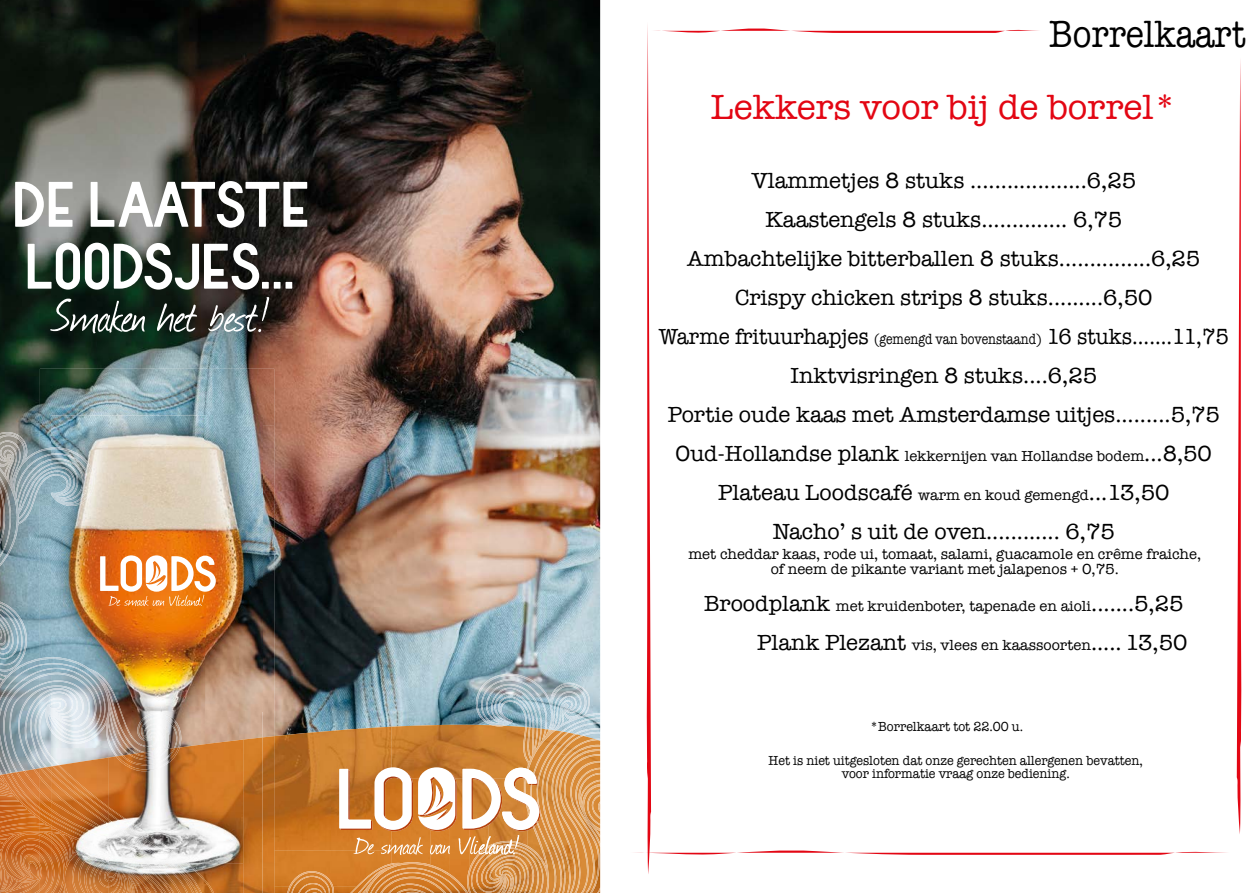
<style>
.page{position:relative;width:1259px;height:893px;background:#fff}
.page>*{position:absolute;margin:0;border:0;box-sizing:border-box;transform-origin:0 0}
.t1{font:69.15px/61.9px "Rhyder";letter-spacing:-.005em;color:#fff}
.t2{font:53.55px "Journal";letter-spacing:-.025em;color:#fff}
.t3{font:39px "American Typewriter";color:#000;scale:.88 1}
.t4{font:36px "American Typewriter";color:#e30613}
.t5{font:22.5px/39px "American Typewriter";color:#000;text-align:center}
.t6{font:15px/15px "American Typewriter";color:#000;text-align:center}
.t7{font:13.5px/13.5px "American Typewriter";color:#000;text-align:center;scale:.93 1}
.s1{font-size:15px}
.s2{font-size:22.5px}
</style>
<div class="page">
<svg style="left:635px;top:25px;width:592px;height:849px"></svg>
<svg style="left:1236px;top:60px;width:6px;height:774px"></svg>
<img style="left:0;top:0;width:600px;height:736px">
<img style="left:0;top:432px;width:40px;height:134px">
<img style="left:274px;top:727px;width:117px;height:159px">
<img style="left:391px;top:725px;width:100px;height:37px">
<img style="left:411px;top:855px;width:19px;height:7px">
<img style="left:450px;top:855px;width:18px;height:7px">
<img style="left:430px;top:855px;width:20px;height:7px">
<img style="left:391px;top:855px;width:20px;height:7px">
<img style="left:274px;top:886px;width:13px;height:7px">
<img style="left:334px;top:886px;width:16px;height:7px">
<img style="left:0;top:769px;width:39px;height:70px">
<img style="left:468px;top:855px;width:8px;height:38px">
<img style="left:40px;top:369px;width:234px;height:57px">
<img style="left:40px;top:426px;width:11px;height:22px">
<img style="left:263px;top:426px;width:11px;height:467px">
<img style="left:39px;top:448px;width:12px;height:445px">
<img style="left:40px;top:765px;width:11px;height:128px">
<img style="left:51px;top:416px;width:154px;height:332px">
<img style="left:205px;top:416px;width:58px;height:323px">
<img style="left:51px;top:447px;width:44px;height:57px">
<img style="left:60px;top:503px;width:22px;height:3px">
<img style="left:51px;top:657px;width:56px;height:83px">
<img style="left:107px;top:682px;width:19px;height:74px">
<img style="left:126px;top:713px;width:56px;height:26px">
<img style="left:109px;top:739px;width:134px;height:154px">
<img style="left:243px;top:737px;width:20px;height:156px">
<img style="left:51px;top:757px;width:58px;height:136px">
<img style="left:116px;top:747px;width:64px;height:19px">
<img style="left:69px;top:774px;width:19px;height:119px">
<img style="left:127px;top:766px;width:37px;height:5px">
<img style="left:88px;top:790px;width:18px;height:103px">
<img style="left:106px;top:805px;width:37px;height:82px">
<img style="left:143px;top:830px;width:19px;height:63px">
<img style="left:161px;top:843px;width:37px;height:50px">
<img style="left:198px;top:872px;width:16px;height:21px">
<svg style="left:100px;top:555px;width:116px;height:51px"></svg>
<img style="left:581px;top:734px;width:19px;height:1px">
<img style="left:576px;top:735px;width:24px;height:158px">
<img style="left:574px;top:733px;width:26px;height:1px">
<img style="left:569px;top:734px;width:7px;height:159px">
<img style="left:569px;top:732px;width:31px;height:1px">
<img style="left:539px;top:732px;width:30px;height:161px">
<img style="left:539px;top:780px;width:1px;height:35px">
<img style="left:539px;top:822px;width:19px;height:71px">
<img style="left:561px;top:717px;width:39px;height:15px">
<img style="left:539px;top:731px;width:24px;height:43px">
<img style="left:539px;top:826px;width:10px;height:67px">
<img style="left:539px;top:845px;width:4px;height:48px">
<img style="left:535px;top:855px;width:4px;height:38px">
<img style="left:515px;top:855px;width:20px;height:38px">
<img style="left:476px;top:855px;width:39px;height:38px">
<img style="left:473px;top:676px;width:113px;height:54px">
<img style="left:491px;top:725px;width:64px;height:44px">
<svg style="left:339px;top:762px;width:200px;height:93px"></svg>
<img style="left:350px;top:862px;width:118px;height:31px">
<img style="left:370px;top:868px;width:90px;height:25px">
<img style="left:375px;top:872px;width:77px;height:21px">
<img style="left:380px;top:877px;width:66px;height:16px">
<img style="left:388px;top:883px;width:46px;height:10px">
<img style="left:396px;top:889px;width:30px;height:4px">
<svg style="left:406px;top:892px;width:13px;height:1px"></svg>
<img style="left:287px;top:871px;width:47px;height:22px">
<img style="left:572px;top:768px;width:28px;height:79px">
<img style="left:576px;top:773px;width:24px;height:64px">
<img style="left:586px;top:789px;width:14px;height:36px">
<img style="left:591px;top:794px;width:9px;height:25px">
<svg style="left:597px;top:801px;width:3px;height:11px"></svg>
<h1 class="t1" style="left:13px;top:174px;width:297px">DE LAATSTE<br>LOODSJES...</h1>
<h2 class="t2" style="left:53px;top:279px;width:217px">Smaken het best!</h2>
<h3 class="t3" style="left:1049px;top:5px;width:225px">Borrelkaart</h3>
<h3 class="t4" style="left:711px;top:80px;width:467px">Lekkers voor bij de borrel*</h3>
<p class="t5" style="left:659px;top:160px;width:571px">Vlammetjes 8 stuks ...................6,25<br>Kaastengels 8 stuks.............. 6,75<br>Ambachtelijke bitterballen 8 stuks...............6,25<br>Crispy chicken strips 8 stuks.........6,50<br>Warme frituurhapjes <span class="s1">(gemengd van bovenstaand)</span> 16 stuks.......11,75<br>Inktvisringen 8 stuks....6,25<br>Portie oude kaas met Amsterdamse uitjes.........5,75</p>
<p class="t6" style="left:675px;top:448px;width:538px"><span class="s2">Oud-Hollandse plank</span> lekkernijen van Hollandse bodem<span class="s2">...8,50</span></p>
<p class="t5" style="left:718px;top:472px;width:453px">Plateau Loodscafé <span class="s1">warm en koud gemengd</span>...13,50<br>Nacho’ s uit de oven............ 6,75</p>
<p class="t6" style="left:688px;top:546px;width:514px">met cheddar kaas, rode ui, tomaat, salami, guacamole en crême fraiche, of neem de pikante variant met jalapenos + 0,75.</p>
<p class="t6" style="left:704px;top:598px;width:481px"><span class="s2">Broodplank</span> met kruidenboter, tapenade en aioli<span class="s2">.......5,25</span></p>
<p class="t5" style="left:757px;top:622px;width:432px">Plank Plezant <span class="s1">vis, vlees en kaassoorten</span>..... 13,50</p>
<p class="t7" style="left:870px;top:719px;width:166px">*Borrelkaart tot 22.00 u.</p>
<p class="t7" style="left:768px;top:753px;width:404px">Het is niet uitgesloten dat onze gerechten allergenen bevatten, voor informatie vraag onze bediening.</p>
</div>
